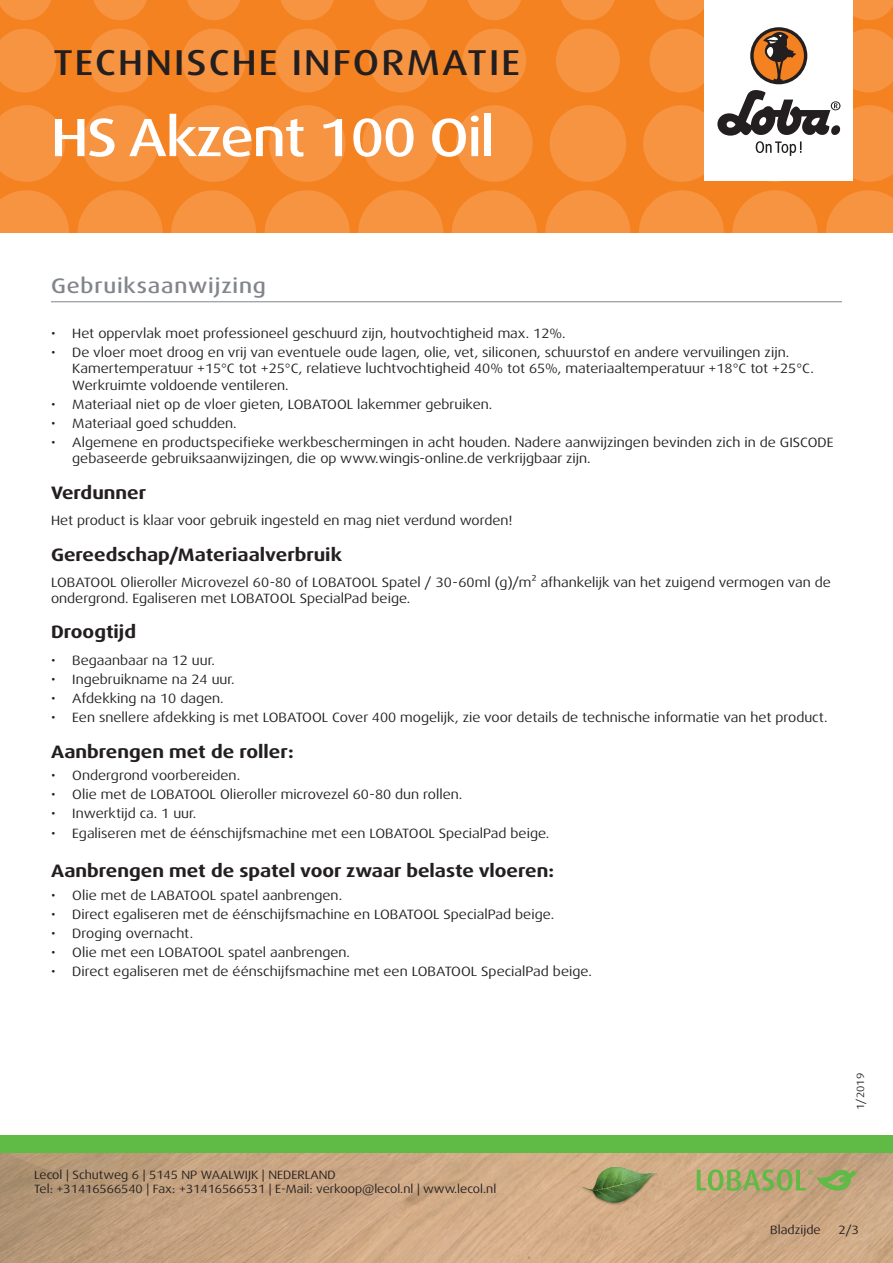
<style>
.page{position:relative;width:893px;height:1263px;background:#fff}
.page>*{position:absolute;margin:0;border:0;box-sizing:border-box;transform-origin:0 0}
.t1{font:500 expanded 54px "Dax Pro";letter-spacing:-.025em;color:#fff}
.t2{font:500 expanded 36px "Dax Pro";letter-spacing:.06em;color:#231f20}
.Titel_grau{font:500 expanded 21px "Dax Pro";letter-spacing:.04em;color:#82858b}
.t3{font:700 expanded 18px "Dax Pro";color:#231f20}
.Text{font:expanded 13.5px/16.2px "Dax Pro";color:#231f20}
.t4{font:expanded 12px/14.4px "Dax Pro";color:#231f20}
.t5{font:expanded 10.5px "Dax Pro";color:#231f20}
</style>
<div class="page">
<div style="left:0;top:0;width:893px;height:233px;background:#f58220"></div>
<svg style="left:0;top:190px;width:69px;height:43px"></svg>
<svg style="left:78px;top:190px;width:85px;height:85px;fill:#f69441"></svg>
<svg style="left:171px;top:190px;width:85px;height:85px;fill:#f69441"></svg>
<svg style="left:265px;top:190px;width:85px;height:85px;fill:#f69441"></svg>
<svg style="left:358px;top:190px;width:85px;height:85px;fill:#f69441"></svg>
<svg style="left:545px;top:190px;width:85px;height:85px;fill:#f69441"></svg>
<svg style="left:452px;top:190px;width:85px;height:85px;fill:#f69441"></svg>
<svg style="left:732px;top:190px;width:85px;height:85px;fill:#f69441"></svg>
<svg style="left:639px;top:190px;width:85px;height:85px;fill:#f69441"></svg>
<svg style="left:826px;top:190px;width:67px;height:43px"></svg>
<svg style="left:0;top:105px;width:65px;height:77px"></svg>
<svg style="left:82px;top:105px;width:76px;height:77px"></svg>
<svg style="left:175px;top:105px;width:77px;height:77px"></svg>
<svg style="left:269px;top:105px;width:76px;height:77px"></svg>
<svg style="left:456px;top:105px;width:77px;height:77px"></svg>
<svg style="left:362px;top:105px;width:77px;height:77px"></svg>
<svg style="left:550px;top:105px;width:76px;height:77px"></svg>
<svg style="left:0;top:29px;width:56px;height:63px"></svg>
<svg style="left:182px;top:29px;width:64px;height:63px"></svg>
<svg style="left:88px;top:29px;width:64px;height:63px"></svg>
<svg style="left:275px;top:29px;width:64px;height:63px"></svg>
<svg style="left:462px;top:29px;width:64px;height:63px"></svg>
<svg style="left:369px;top:29px;width:64px;height:63px"></svg>
<svg style="left:556px;top:29px;width:64px;height:63px"></svg>
<svg style="left:0;top:0;width:51px;height:20px"></svg>
<svg style="left:187px;top:0;width:53px;height:20px"></svg>
<svg style="left:468px;top:0;width:53px;height:20px"></svg>
<svg style="left:655px;top:0;width:49px;height:20px"></svg>
<svg style="left:93px;top:0;width:54px;height:20px"></svg>
<svg style="left:374px;top:0;width:54px;height:20px"></svg>
<svg style="left:281px;top:0;width:53px;height:20px"></svg>
<svg style="left:561px;top:0;width:54px;height:20px"></svg>
<svg style="left:853px;top:0;width:40px;height:20px"></svg>
<img style="left:0;top:1152px;width:893px;height:111px">
<div style="left:0;top:1135px;width:893px;height:17px;background:#60bb46"></div>
<div style="left:704px;top:0;width:149px;height:181px;background:#fff"></div>
<svg style="left:643px;top:28px;width:250px;height:154px"></svg>
<img style="left:578px;top:1161px;width:82px;height:81px">
<svg style="left:697px;top:1169px;width:160px;height:22px;background:#9eac69"></svg>
<hr style="left:51px;top:301px;width:791px;height:1px;background:#82858b">
<h2 class="t2" style="left:53px;top:40px;width:468px">TECHNISCHE INFORMATIE</h2>
<p class="t1" style="left:51px;top:103px;width:446px">HS Akzent 100 Oil</p>
<p class="Titel_grau" style="left:51px;top:272px;width:216px">Gebruiksaanwijzing</p>
<p class="Text" style="left:51px;top:325px;width:516px">• Het oppervlak moet professioneel geschuurd zijn, houtvochtigheid max. 12%.</p>
<p class="Text" style="left:72px;top:345px;width:743px;text-indent:-21px">• De vloer moet droog en vrij van eventuele oude lagen, olie, vet, siliconen, schuurstof en andere vervuilingen zijn.<br>Kamertemperatuur +15°C tot +25°C, relatieve luchtvochtigheid 40% tot 65%, materiaaltemperatuur +18°C tot +25°C.<br>Werkruimte voldoende ventileren.</p>
<p class="Text" style="left:51px;top:396px;width:443px">• Materiaal niet op de vloer gieten, LOBATOOL lakemmer gebruiken.</p>
<p class="Text" style="left:51px;top:415px;width:187px">• Materiaal goed schudden.</p>
<p class="Text" style="left:72px;top:434px;width:763px;text-indent:-21px">• Algemene en productspecifieke werkbeschermingen in acht houden. Nadere aanwijzingen bevinden zich in de GISCODE gebaseerde gebruiksaanwijzingen, die op www.wingis-online.de verkrijgbaar zijn.</p>
<p class="t3" style="left:51px;top:481px;width:97px">Verdunner</p>
<p class="Text" style="left:51px;top:512px;width:463px">Het product is klaar voor gebruik ingesteld en mag niet verdund worden!</p>
<p class="t3" style="left:51px;top:543px;width:292px">Gereedschap/Materiaalverbruik</p>
<p class="Text" style="left:51px;top:574px;width:781px">LOBATOOL Olieroller Microvezel 60-80 of LOBATOOL Spatel / 30-60ml (g)/m² afhankelijk van het zuigend vermogen van de ondergrond. Egaliseren met LOBATOOL SpecialPad beige.</p>
<p class="t3" style="left:51px;top:621px;width:87px">Droogtijd</p>
<p class="Text" style="left:51px;top:652px;width:165px">• Begaanbaar na 12 uur.</p>
<p class="Text" style="left:51px;top:671px;width:185px">• Ingebruikname na 24 uur.</p>
<p class="Text" style="left:51px;top:690px;width:174px">• Afdekking na 10 dagen.</p>
<p class="Text" style="left:51px;top:709px;width:778px">• Een snellere afdekking is met LOBATOOL Cover 400 mogelijk, zie voor details de technische informatie van het product.</p>
<p class="t3" style="left:51px;top:740px;width:244px">Aanbrengen met de roller:</p>
<p class="Text" style="left:51px;top:767px;width:191px">• Ondergrond voorbereiden.</p>
<p class="Text" style="left:51px;top:787px;width:413px">• Olie met de LOBATOOL Olieroller microvezel 60-80 dun rollen.</p>
<p class="Text" style="left:51px;top:806px;width:147px">• Inwerktijd ca. 1 uur.</p>
<p class="Text" style="left:51px;top:825px;width:500px">• Egaliseren met de éénschijfsmachine met een LOBATOOL SpecialPad beige.</p>
<p class="t3" style="left:51px;top:859px;width:505px">Aanbrengen met de spatel voor zwaar belaste vloeren:</p>
<p class="Text" style="left:51px;top:887px;width:293px">• Olie met de LABATOOL spatel aanbrengen.</p>
<p class="Text" style="left:51px;top:906px;width:505px">• Direct egaliseren met de éénschijfsmachine en LOBATOOL SpecialPad beige.</p>
<p class="Text" style="left:51px;top:925px;width:144px">• Droging overnacht.</p>
<p class="Text" style="left:51px;top:944px;width:300px">• Olie met een LOBATOOL spatel aanbrengen.</p>
<p class="Text" style="left:51px;top:964px;width:542px">• Direct egaliseren met de éénschijfsmachine met een LOBATOOL SpecialPad beige.</p>
<p class="t4" style="left:34px;top:1167px;width:464px">Lecol | Schutweg 6 | 5145 NP WAALWIJK | NEDERLAND<br>Tel: +31416566540 | Fax: +31416566531 | E-Mail: verkoop@lecol.nl | www.lecol.nl</p>
<p class="t5" style="left:854px;top:1110px;width:38px;rotate:-90deg">1/2019</p>
<p class="t4" style="left:770px;top:1223px;width:52px">Bladzijde</p>
<p class="t4" style="left:838px;top:1223px;width:22px">2/3</p>
</div>
